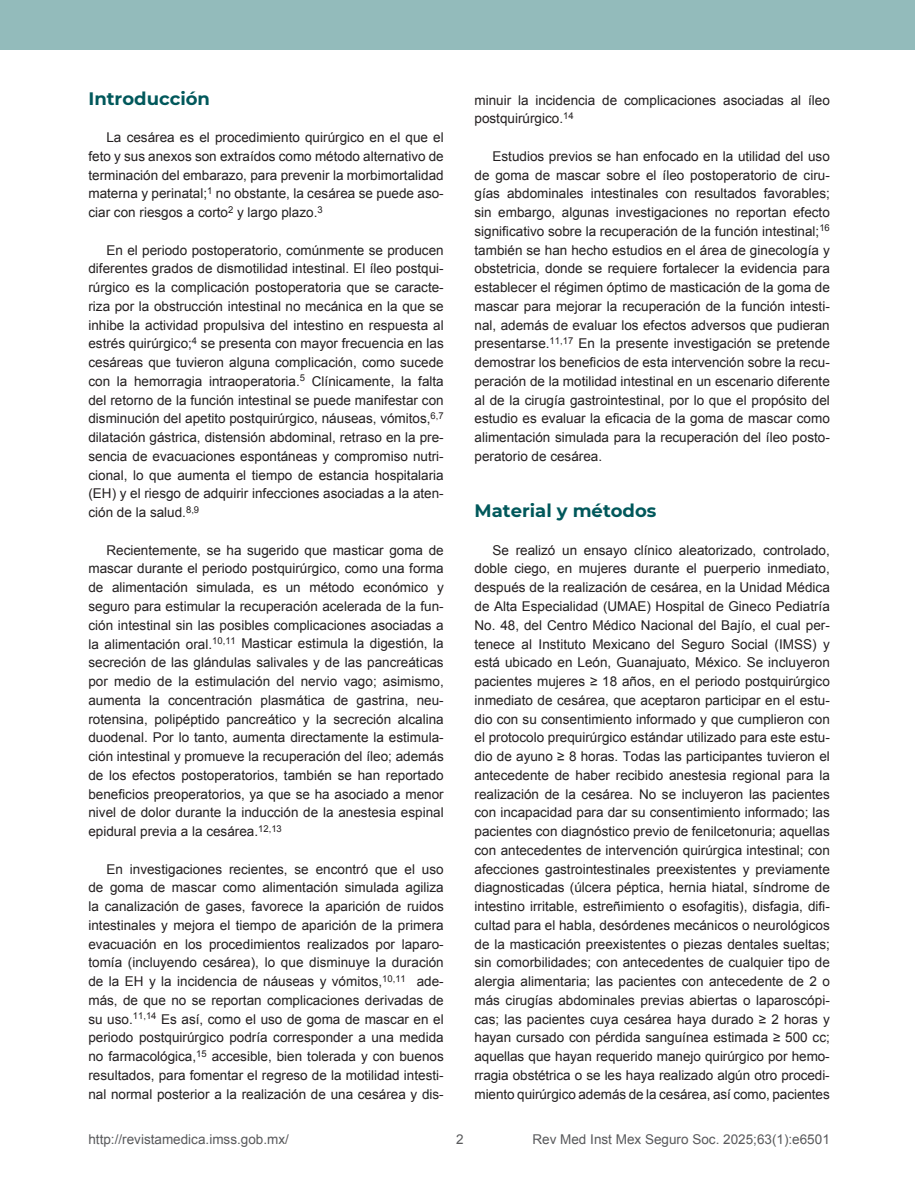
<style>
.page{position:relative;width:915px;height:1191px;background:#fff}
.page>*{position:absolute;margin:0;border:0;box-sizing:border-box;transform-origin:0 0}
.t1{font:700 18px "Montserrat";color:#01585b}
.t2{font:13.5px/18.8px "Arial";color:#231f20;text-align:justify}
.t3{font:13.5px "Arial";color:#58595b}
</style>
<div class="page">
<div style="left:0;top:0;width:914px;height:50px;background:#93bbbb"></div>
<h1 class="t1" style="left:88px;top:85px;width:123px">Introducción</h1>
<p class="t2" style="left:88px;top:128px;width:357px;text-indent:18px">La cesárea es el procedimiento quirúrgico en el que el feto y sus anexos son extraídos como método alternativo de terminación del embarazo, para prevenir la morbimortalidad materna y perinatal;<sup>1</sup> no obstante, la cesárea se puede aso&shy;ciar con riesgos a corto<sup>2</sup> y largo plazo.<sup>3</sup></p>
<p class="t2" style="left:88px;top:241px;width:357px;text-indent:18px">En el periodo postoperatorio, comúnmente se producen diferentes grados de dismotilidad intestinal. El íleo postqui&shy;rúrgico es la complicación postoperatoria que se caracte&shy;riza por la obstrucción intestinal no mecánica en la que se inhibe la actividad propulsiva del intestino en respuesta al estrés quirúrgico;<sup>4</sup> se presenta con mayor frecuencia en las cesáreas que tuvieron alguna complicación, como sucede con la hemorragia intraoperatoria.<sup>5</sup> Clínicamente, la falta del retorno de la función intestinal se puede manifestar con disminución del apetito postquirúrgico, náuseas, vómitos,<sup>6,7 </sup>dilatación gástrica, distensión abdominal, retraso en la pre&shy;sencia de evacuaciones espontáneas y compromiso nutri&shy;cional, lo que aumenta el tiempo de estancia hospitalaria (EH) y el riesgo de adquirir infecciones asociadas a la aten&shy;ción de la salud.<sup>8,9</sup></p>
<p class="t2" style="left:88px;top:541px;width:357px;text-indent:18px">Recientemente, se ha sugerido que masticar goma de mascar durante el periodo postquirúrgico, como una forma de alimentación simulada, es un método económico y seguro para estimular la recuperación acelerada de la fun&shy;ción intestinal sin las posibles complicaciones asociadas a la alimentación oral.<sup>10,11</sup> Masticar estimula la digestión, la secreción de las glándulas salivales y de las pancreáticas por medio de la estimulación del nervio vago; asimismo, aumenta la concentración plasmática de gastrina, neu&shy;rotensina, polipéptido pancreático y la secreción alcalina duodenal. Por lo tanto, aumenta directamente la estimula&shy;ción intestinal y promueve la recuperación del íleo; además de los efectos postoperatorios, también se han reportado beneficios preoperatorios, ya que se ha asociado a menor nivel de dolor durante la inducción de la anestesia espinal epidural previa a la cesárea.<sup>12,13</sup></p>
<p class="t2" style="left:88px;top:859px;width:357px;text-indent:18px">En investigaciones recientes, se encontró que el uso de goma de mascar como alimentación simulada agiliza la canalización de gases, favorece la aparición de ruidos intestinales y mejora el tiempo de aparición de la primera evacuación en los procedimientos realizados por laparo&shy;tomía (incluyendo cesárea), lo que disminuye la duración de la EH y la incidencia de náuseas y vómitos,<sup>10,11</sup> ade&shy;más, de que no se reportan complicaciones derivadas de su uso.<sup>11,14</sup> Es así, como el uso de goma de mascar en el periodo postquirúrgico podría corresponder a una medida no farmacológica,<sup>15</sup> accesible, bien tolerada y con buenos resultados, para fomentar el regreso de la motilidad intesti&shy;nal normal posterior a la realización de una cesárea y dis-</p>
<p class="t2" style="left:474px;top:91px;width:357px">minuir la incidencia de complicaciones asociadas al íleo postquirúrgico.<sup>14</sup></p>
<p class="t2" style="left:474px;top:147px;width:357px;text-indent:18px">Estudios previos se han enfocado en la utilidad del uso de goma de mascar sobre el íleo postoperatorio de ciru&shy;gías abdominales intestinales con resultados favorables; sin embargo, algunas investigaciones no reportan efecto significativo sobre la recuperación de la función intestinal;<sup>16 </sup>también se han hecho estudios en el área de ginecología y obstetricia, donde se requiere fortalecer la evidencia para establecer el régimen óptimo de masticación de la goma de mascar para mejorar la recuperación de la función intesti&shy;nal, además de evaluar los efectos adversos que pudieran presentarse.<sup>11,17</sup> En la presente investigación se pretende demostrar los beneficios de esta intervención sobre la recu&shy;peración de la motilidad intestinal en un escenario diferente al de la cirugía gastrointestinal, por lo que el propósito del estudio es evaluar la eficacia de la goma de mascar como alimentación simulada para la recuperación del íleo posto&shy;peratorio de cesárea.</p>
<h1 class="t1" style="left:474px;top:498px;width:183px">Material y métodos</h1>
<p class="t2" style="left:474px;top:541px;width:357px;text-indent:18px">Se realizó un ensayo clínico aleatorizado, controlado, doble ciego, en mujeres durante el puerperio inmediato, después de la realización de cesárea, en la Unidad Médica de Alta Especialidad (UMAE) Hospital de Gineco Pediatría No. 48, del Centro Médico Nacional del Bajío, el cual per&shy;tenece al Instituto Mexicano del Seguro Social (IMSS) y está ubicado en León, Guanajuato, México. Se incluyeron pacientes mujeres ≥ 18 años, en el periodo postquirúrgico inmediato de cesárea, que aceptaron participar en el estu&shy;dio con su consentimiento informado y que cumplieron con el protocolo prequirúrgico estándar utilizado para este estu&shy;dio de ayuno ≥ 8 horas. Todas las participantes tuvieron el antecedente de haber recibido anestesia regional para la realización de la cesárea. No se incluyeron las pacientes con incapacidad para dar su consentimiento informado; las pacientes con diagnóstico previo de fenilcetonuria; aquellas con antecedentes de intervención quirúrgica intestinal; con afecciones gastrointestinales preexistentes y previamente diagnosticadas (úlcera péptica, hernia hiatal, síndrome de intestino irritable, estreñimiento o esofagitis), disfagia, difi&shy;cultad para el habla, desórdenes mecánicos o neurológicos de la masticación preexistentes o piezas dentales sueltas; sin comorbilidades; con antecedentes de cualquier tipo de alergia alimentaria; las pacientes con antecedente de 2 o más cirugías abdominales previas abiertas o laparoscópi&shy;cas; las pacientes cuya cesárea haya durado ≥ 2 horas y hayan cursado con pérdida sanguínea estimada ≥ 500 cc; aquellas que hayan requerido manejo quirúrgico por hemo&shy;rragia obstétrica o se les haya realizado algún otro procedi&shy;miento quirúrgico además de la cesárea, así como, pacientes</p>
<p class="t3" style="left:88px;top:1130px;width:202px">http://revistamedica.imss.gob.mx/</p>
<p class="t3" style="left:456px;top:1130px;width:9px">2</p>
<p class="t3" style="left:532px;top:1130px;width:299px">Rev Med Inst Mex Seguro Soc. 2025;63(1):e6501</p>
</div>
